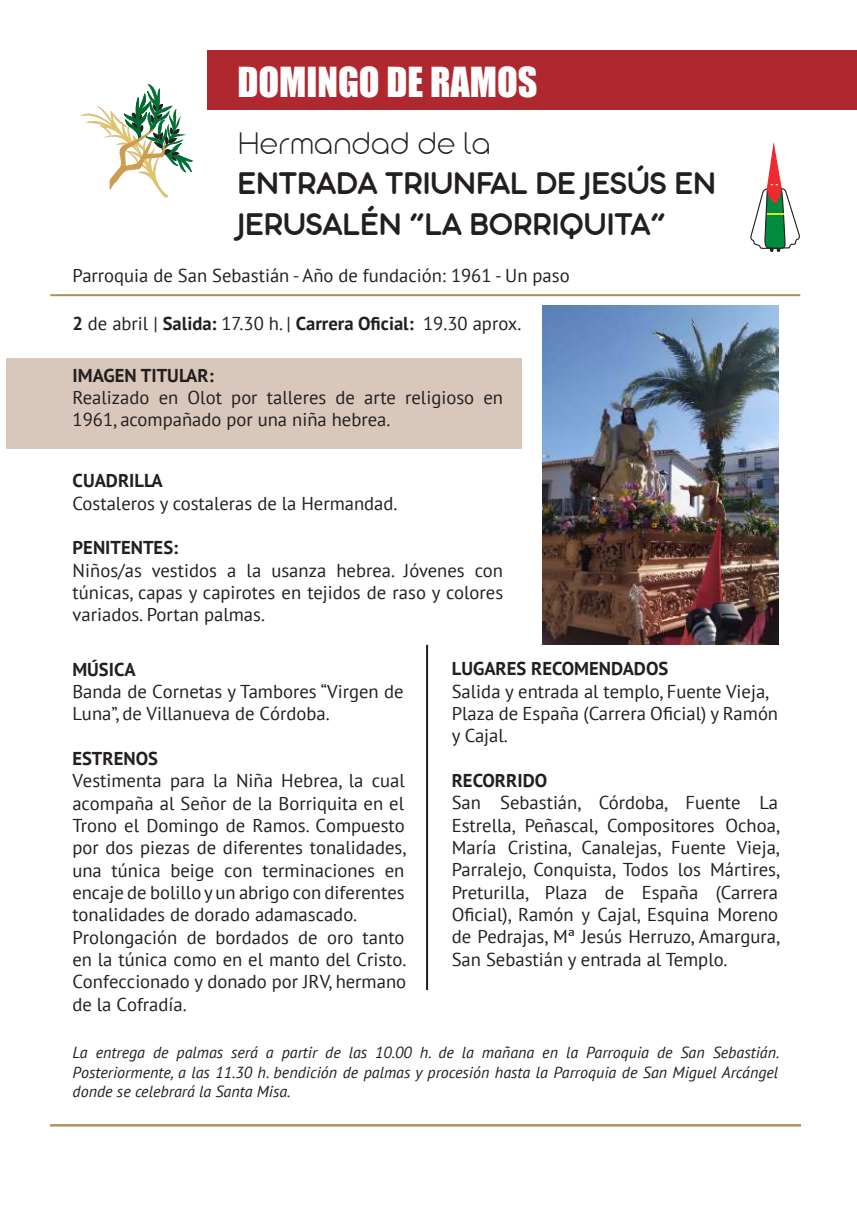
<style>
.page{position:relative;width:857px;height:1225px;background:#fff}
.page>*{position:absolute;margin:0;border:0;box-sizing:border-box;transform-origin:0 0}
.t1{font:38px "Impact";color:#fff}
.t2{font:34px/40.8px "Aristotelica Display Trial Dm Bd";color:#231f20}
.t3{font:300 expanded 34px "Aristotelica Display Trial";color:#231f20}
.t4{font:18.6px/22.4px "PT Sans";color:#231f20}
.t5{font:700 18.6px "PT Sans";color:#231f20}
.t6{font:italic 16px/19.2px "PT Sans";color:#231f20;text-align:justify}
.s1{font-weight:700}
</style>
<div class="page">
<hr style="left:50px;top:294px;width:749px;height:2px;background:#ab9154">
<div style="left:6px;top:359px;width:515px;height:90px;background:#d9c7bc"></div>
<div style="left:207px;top:51px;width:649px;height:59px;background:#af282f"></div>
<svg style="left:750px;top:144px;width:49px;height:108px"></svg>
<svg style="left:80px;top:85px;width:112px;height:113px"></svg>
<img style="left:542px;top:305px;width:235px;height:340px">
<hr style="left:50px;top:1124px;width:750px;height:2px;background:#ab9154">
<hr style="left:856px;top:51px;width:1px;height:59px;background:#971956">
<hr style="left:426px;top:645px;width:2px;height:345px;background:#231f20">
<h1 class="t1" style="left:237px;top:52px;width:301px">DOMINGO DE RAMOS</h1>
<h2 class="t3" style="left:237px;top:125px;width:255px">Hermandad de la</h2>
<h2 class="t2" style="left:237px;top:164px;width:480px">ENTRADA TRIUNFAL DE JESÚS EN<br>JERUSALÉN “LA BORRIQUITA”</h2>
<p class="t4" style="left:73px;top:264px;width:498px">Parroquia de San Sebastián - Año de fundación: 1961 - Un paso</p>
<p class="t4" style="left:73px;top:312px;width:450px"><span class="s1">2</span> de abril | <span class="s1">Salida:</span> 17.30 h. | <span class="s1">Carrera Oficial:</span> 19.30 aprox.</p>
<p class="t5" style="left:73px;top:363px;width:142px">IMAGEN TITULAR:</p>
<p class="t4" style="left:73px;top:386px;width:431px">Realizado en Olot por talleres de arte religioso en<br>1961, acompañado por una niña hebrea.</p>
<p class="t5" style="left:73px;top:468px;width:91px">CUADRILLA</p>
<p class="t4" style="left:73px;top:491px;width:326px">Costaleros y costaleras de la Hermandad.</p>
<p class="t5" style="left:73px;top:535px;width:107px">PENITENTES:</p>
<p class="t4" style="left:73px;top:558px;width:432px;text-align:justify">Niños/as vestidos a la usanza hebrea. Jóvenes con túnicas, capas y capirotes en tejidos de raso y colores variados. Portan palmas.</p>
<p class="t5" style="left:72px;top:657px;width:65px">MÚSICA</p>
<p class="t4" style="left:72px;top:680px;width:333px">Banda de Cornetas y Tambores “Virgen de<br>Luna”, de Villanueva de Córdoba.</p>
<p class="t5" style="left:72px;top:746px;width:87px">ESTRENOS</p>
<p class="t4" style="left:72px;top:769px;width:335px">Vestimenta para la Niña Hebrea, la cual acompaña al Señor de la Borriquita en el Trono el Domingo de Ramos. Compuesto por dos piezas de diferentes tonalidades, una túnica beige con terminaciones en encaje de bolillo y un abrigo con diferentes tonalidades de dorado adamascado.<br>Prolongación de bordados de oro tanto en la túnica como en el manto del Cristo.<br>Confeccionado y donado por JRV, hermano de la Cofradía.</p>
<p class="t5" style="left:451px;top:656px;width:218px">LUGARES RECOMENDADOS</p>
<p class="t4" style="left:451px;top:679px;width:328px">Salida y entrada al templo, Fuente Vieja,<br>Plaza de España (Carrera Oficial) y Ramón y Cajal.</p>
<p class="t5" style="left:451px;top:768px;width:97px">RECORRIDO</p>
<p class="t4" style="left:451px;top:791px;width:329px;text-align:justify">San Sebastián, Córdoba, Fuente La Estrella, Peñascal, Compositores Ochoa, María Cristina, Canalejas, Fuente Vieja, Parralejo, Conquista, Todos los Mártires, Preturilla, Plaza de España (Carrera Oficial), Ramón y Cajal, Esquina Moreno de Pedrajas, Mª Jesús Herruzo, Amargura, San Sebastián y entrada al Templo.</p>
<p class="t6" style="left:73px;top:1043px;width:708px">La entrega de palmas será a partir de las 10.00 h. de la mañana en la Parroquia de San Sebastián.<br>Posteriormente, a las 11.30 h. bendición de palmas y procesión hasta la Parroquia de San Miguel Arcángel donde se celebrará la Santa Misa.</p>
</div>
